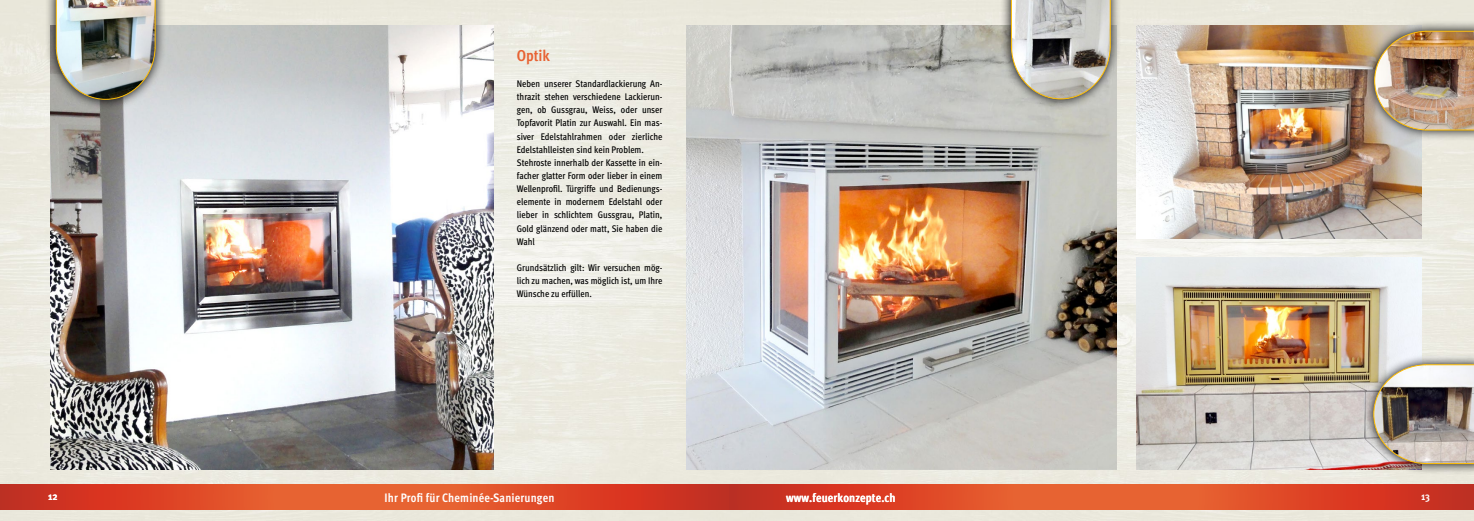
<style>
.page{position:relative;width:1474px;height:521px;background:#fff}
.page>*{position:absolute;margin:0;border:0;box-sizing:border-box;transform-origin:0 0}
.t1{font:700 15.75px "Meta Cond";color:#e76232}
.t2{font:700 12.25px "Meta Cond";letter-spacing:.015em;color:#fff}
.t3{font:700 10.5px "Meta Cond";color:#fff}
.t4{font:500 9.62px/13.1px "Meta Cond";color:#000}
</style>
<div class="page">
<img style="left:737px;top:0;width:736px;height:521px">
<div style="left:0;top:0;width:737px;height:521px;background:#eceae1"></div>
<svg style="left:0;top:484px;width:729px;height:25px;background:#db4928"></svg>
<svg style="left:729px;top:484px;width:744px;height:25px;background:#db4828"></svg>
<img style="left:51px;top:26px;width:442px;height:444px">
<img style="left:1136px;top:26px;width:285px;height:212px">
<img style="left:1136px;top:257px;width:285px;height:213px">
<svg style="left:1363px;top:20px;width:110px;height:121px;background:#bcb19e"></svg>
<img style="left:1374px;top:31px;width:99px;height:99px">
<img style="left:1362px;top:354px;width:111px;height:121px">
<img style="left:1373px;top:364px;width:100px;height:100px">
<svg style="left:46px;top:0;width:120px;height:110px;background:#b2b1ab"></svg>
<img style="left:56px;top:0;width:99px;height:100px">
<img style="left:686px;top:26px;width:430px;height:444px">
<svg style="left:1000px;top:0;width:121px;height:110px;background:#bbbab1"></svg>
<svg style="left:1011px;top:0;width:99px;height:99px;background:#b2b1ab"></svg>
<h1 class="t1" style="left:517px;top:46px;width:35px">Optik</h1>
<p class="t4" style="left:517px;top:77px;width:147px">Neben unserer Standardlackierung An&shy;thrazit stehen verschiedene Lackierun&shy;gen, ob Gussgrau, Weiss, oder unser Topfavorit Platin zur Auswahl. Ein mas&shy;siver Edelstahlrahmen oder zierliche Edelstahlleisten sind kein Problem.<br>Stehroste innerhalb der Kassette in ein&shy;facher glatter Form oder lieber in einem Wellenprofil. Türgriffe und Bedienungs&shy;elemente in modernem Edelstahl oder lieber in schlichtem Gussgrau, Platin, Gold glänzend oder matt, Sie haben die Wahl</p>
<p class="t4" style="left:517px;top:261px;width:147px;text-align:justify">Grundsätzlich gilt: Wir versuchen mög&shy;lich zu machen, was möglich ist, um Ihre Wünsche zu erfüllen.</p>
<p class="t2" style="left:786px;top:490px;width:111px">www.feuerkonzepte.ch</p>
<p class="t3" style="left:48px;top:490px;width:11px">12</p>
<p class="t2" style="left:384px;top:491px;width:171px">Ihr Profi für Cheminée-Sanierungen</p>
<p class="t3" style="left:1420px;top:490px;width:10px">13</p>
</div>
